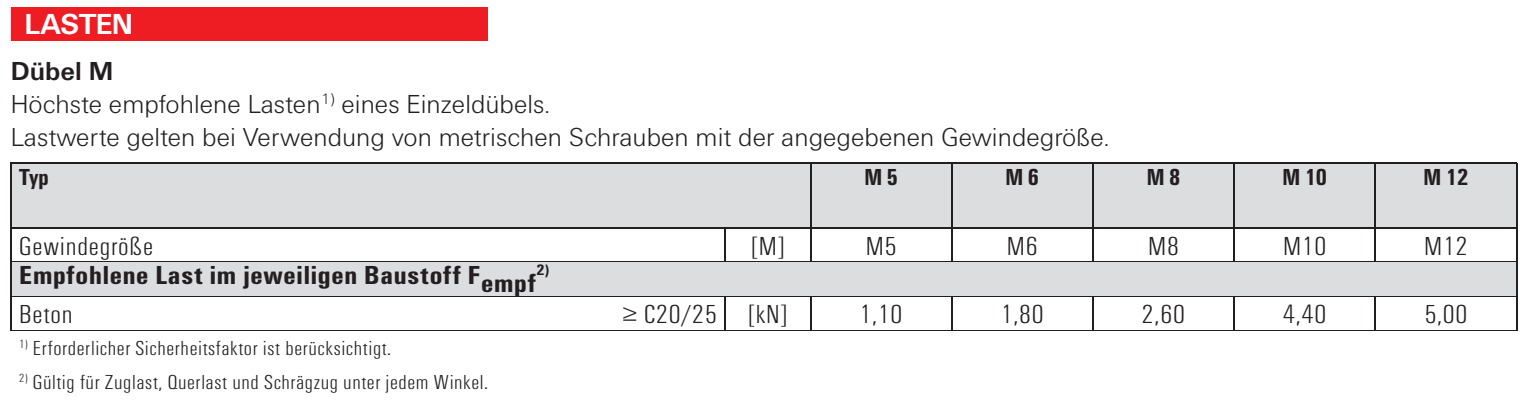
<style>
.page{position:relative;width:1531px;height:404px;background:#fff}
.page>*{position:absolute;margin:0;border:0;box-sizing:border-box;transform-origin:0 0}
.t1{font:700 30px "Fi We";letter-spacing:-.02em;color:#fff}
.t2{font:300 27px/33px "Fi We";color:#231f20}
.t3{font:300 condensed 27px "Fi We";letter-spacing:.025em;color:#231f20;scale:1.1 1}
.t4{font:700 condensed 27px "Fi We";letter-spacing:.025em;color:#231f20;scale:1.1 1}
.t5{font:700 condensed 24px "Fi We";color:#231f20}
.t6{font:300 condensed 21px "Fi We";letter-spacing:.025em;color:#231f20;scale:1.1 1}
.t7{font:700 condensed 15.6px "Fi We";color:#231f20;scale:1.1 1}
.s1{font-weight:700}
</style>
<div class="page">
<div style="left:12px;top:164px;width:1503px;height:63px;background:#dcdddf"></div>
<div style="left:11px;top:262px;width:1505px;height:34px;background:#dcdddf"></div>
<svg style="left:11px;top:296px;width:1505px;height:35px"></svg>
<hr style="left:809px;top:164px;width:2px;height:30px;background:#231f20">
<hr style="left:951px;top:164px;width:1px;height:30px;background:#231f20">
<hr style="left:1092px;top:164px;width:1px;height:30px;background:#231f20">
<hr style="left:1233px;top:164px;width:1px;height:30px;background:#231f20">
<hr style="left:1374px;top:164px;width:2px;height:30px;background:#231f20">
<hr style="left:1515px;top:164px;width:2px;height:30px;background:#231f20">
<hr style="left:1515px;top:262px;width:2px;height:34px;background:#231f20">
<hr style="left:809px;top:296px;width:2px;height:33px;background:#231f20">
<hr style="left:951px;top:296px;width:1px;height:33px;background:#231f20">
<hr style="left:1092px;top:296px;width:1px;height:33px;background:#231f20">
<hr style="left:1233px;top:296px;width:1px;height:33px;background:#231f20">
<hr style="left:1374px;top:296px;width:2px;height:33px;background:#231f20">
<hr style="left:1515px;top:296px;width:2px;height:33px;background:#231f20">
<hr style="left:810px;top:162px;width:707px;height:2px;background:#231f20">
<hr style="left:810px;top:261px;width:705px;height:1px;background:#231f20">
<hr style="left:810px;top:295px;width:705px;height:1px;background:#231f20">
<hr style="left:12px;top:261px;width:798px;height:1px;background:#231f20">
<hr style="left:12px;top:295px;width:798px;height:1px;background:#231f20">
<hr style="left:10px;top:228px;width:2px;height:101px;background:#231f20">
<hr style="left:10px;top:164px;width:2px;height:30px;background:#231f20">
<hr style="left:10px;top:162px;width:800px;height:2px;background:#231f20">
<hr style="left:10px;top:194px;width:2px;height:33px;background:#231f20">
<hr style="left:724px;top:228px;width:2px;height:33px;background:#231f20">
<hr style="left:809px;top:228px;width:2px;height:33px;background:#231f20">
<hr style="left:724px;top:296px;width:2px;height:33px;background:#231f20">
<hr style="left:809px;top:194px;width:2px;height:33px;background:#231f20">
<hr style="left:10px;top:227px;width:1507px;height:1px;background:#231f20">
<hr style="left:951px;top:194px;width:1px;height:33px;background:#231f20">
<hr style="left:1092px;top:194px;width:1px;height:33px;background:#231f20">
<hr style="left:1233px;top:194px;width:1px;height:33px;background:#231f20">
<hr style="left:1374px;top:194px;width:2px;height:33px;background:#231f20">
<hr style="left:1515px;top:194px;width:2px;height:33px;background:#231f20">
<hr style="left:951px;top:228px;width:1px;height:33px;background:#231f20">
<hr style="left:1092px;top:228px;width:1px;height:33px;background:#231f20">
<hr style="left:1233px;top:228px;width:1px;height:33px;background:#231f20">
<hr style="left:1374px;top:228px;width:2px;height:33px;background:#231f20">
<hr style="left:1515px;top:228px;width:2px;height:34px;background:#231f20">
<hr style="left:10px;top:329px;width:1507px;height:1px;background:#231f20">
<div style="left:11px;top:8px;width:476px;height:33px;background:#ee1d23"></div>
<p class="t1" style="left:24px;top:13px;width:110px">LASTEN</p>
<p class="t2" style="left:11px;top:56px;width:1100px"><span class="s1">Dübel M<br></span>Höchste empfohlene Lasten<sup>1)</sup> eines Einzeldübels.<br>Lastwerte gelten bei Verwendung von metrischen Schrauben mit der angegebenen Gewindegröße.</p>
<p class="t5" style="left:19px;top:168px;width:31px">Typ</p>
<p class="t5" style="left:864px;top:168px;width:35px">M 5</p>
<p class="t5" style="left:1005px;top:168px;width:35px">M 6</p>
<p class="t5" style="left:1146px;top:168px;width:35px">M 8</p>
<p class="t5" style="left:1282px;top:168px;width:46px">M 10</p>
<p class="t5" style="left:1423px;top:168px;width:46px">M 12</p>
<p class="t3" style="left:19px;top:236px;width:123px">Gewindegröße</p>
<p class="t3" style="left:751px;top:236px;width:32px">[M]</p>
<p class="t3" style="left:865px;top:236px;width:29px">M5</p>
<p class="t3" style="left:1007px;top:236px;width:29px">M6</p>
<p class="t3" style="left:1148px;top:236px;width:29px">M8</p>
<p class="t3" style="left:1283px;top:236px;width:41px">M10</p>
<p class="t3" style="left:1424px;top:236px;width:41px">M12</p>
<p class="t4" style="left:19px;top:265px;width:471px">Empfohlene Last im jeweiligen Baustoff Fempf</p>
<p class="t7" style="left:536px;top:264px;width:13px">2)</p>
<p class="t3" style="left:19px;top:304px;width:50px">Beton</p>
<p class="t3" style="left:622px;top:304px;width:151px">≥ C20/25 [kN]</p>
<p class="t3" style="left:859px;top:304px;width:41px">1,10</p>
<p class="t3" style="left:1000px;top:304px;width:41px">1,80</p>
<p class="t3" style="left:1141px;top:304px;width:41px">2,60</p>
<p class="t3" style="left:1283px;top:304px;width:41px">4,40</p>
<p class="t3" style="left:1424px;top:304px;width:41px">5,00</p>
<p class="t6" style="left:19px;top:340px;width:340px"><sup>1)</sup> Erforderlicher Sicherheitsfaktor ist berücksichtigt.</p>
<p class="t6" style="left:19px;top:374px;width:428px"><sup>2)</sup> Gültig für Zuglast, Querlast und Schrägzug unter jedem Winkel.</p>
</div>
